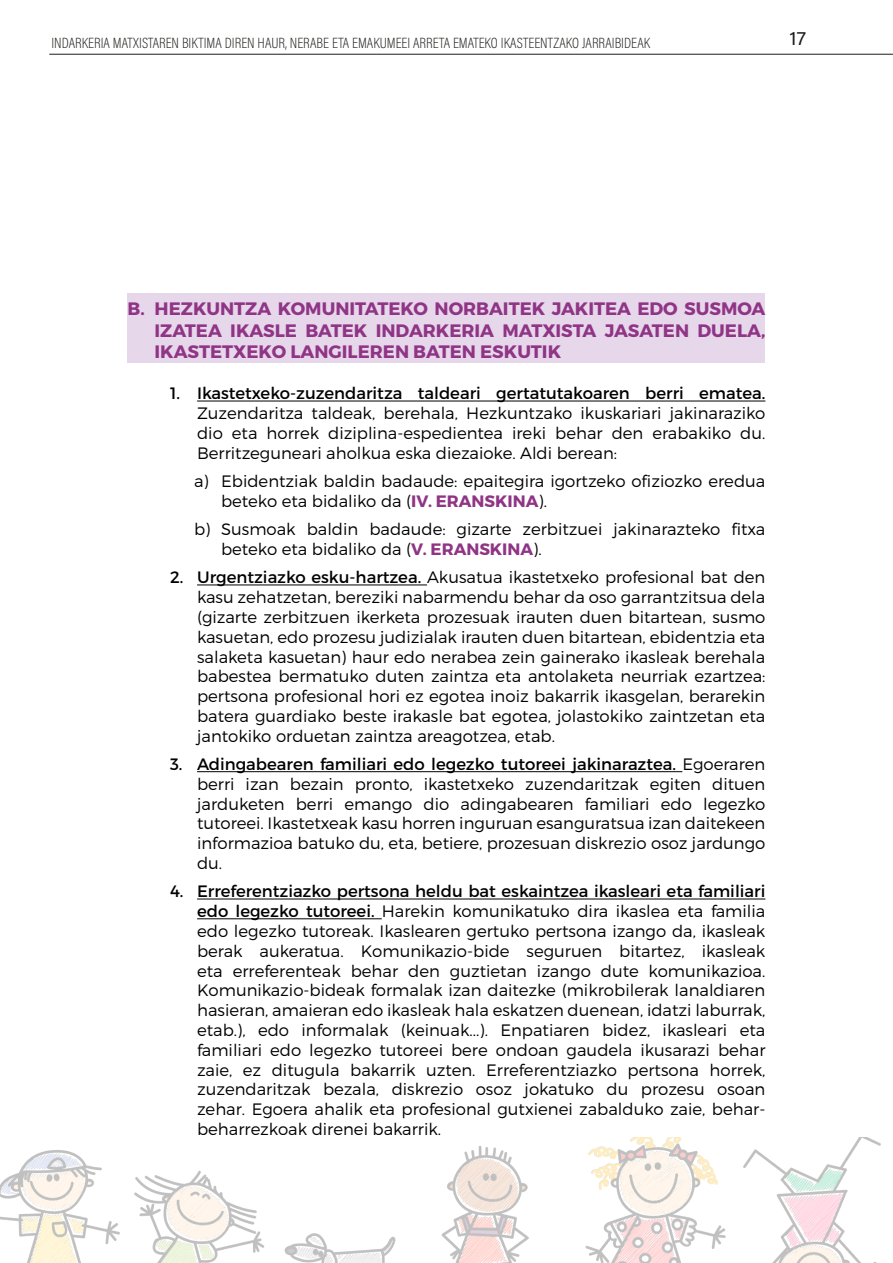
<style>
.page{position:relative;width:893px;height:1263px;background:#fff}
.page>*{position:absolute;margin:0;border:0;box-sizing:border-box;transform-origin:0 0}
.t1{font:19.5px "Acumin Variable Concept";color:#1d1d1b}
.t2{font:700 18px/21.6px "Montserrat";color:#903486;text-align:justify}
.t3{font:300 16.5px/19.8px "Montserrat";color:#000;text-align:justify}
.t4{font:15px "Acumin Variable Concept";color:#1d1d1b}
.s1{font-weight:400}
.s2{font-weight:700;color:#903486}
</style>
<div class="page">
<img style="left:0;top:1137px;width:881px;height:126px">
<hr style="left:49px;top:54px;width:844px;height:1px;background:#1d1d1b">
<div style="left:128px;top:293px;width:637px;height:70px;background:#e6d7ea"></div>
<hr style="left:197px;top:401px;width:568px;height:1px;background:#000">
<hr style="left:197px;top:584px;width:230px;height:1px;background:#000">
<hr style="left:197px;top:771px;width:485px;height:1px;background:#000">
<hr style="left:197px;top:898px;width:568px;height:1px;background:#000">
<hr style="left:197px;top:918px;width:185px;height:1px;background:#000">
<p class="t4" style="left:51px;top:32px;width:600px">INDARKERIA MATXISTAREN BIKTIMA DIREN HAUR, NERABE ETA EMAKUMEEI ARRETA EMATEKO IKASTEENTZAKO JARRAIBIDEAK</p>
<p class="t1" style="left:789px;top:25px;width:18px">17</p>
<p class="t2" style="left:155px;top:298px;width:612px;text-indent:-27px">B. HEZKUNTZA KOMUNITATEKO NORBAITEK JAKITEA EDO SUSMOA IZATEA IKASLE BATEK INDARKERIA MATXISTA JASATEN DUELA, IKASTETXEKO LANGILEREN BATEN ESKUTIK</p>
<p class="t3" style="left:197px;top:383px;width:570px;text-indent:-27px"><span class="s1">1. Ikastetxeko-zuzendaritza taldeari gertatutakoaren berri ematea.<br></span>Zuzendaritza taldeak, berehala, Hezkuntzako ikuskariari jakinaraziko dio eta horrek diziplina-espedientea ireki behar den erabakiko du.<br>Berritzeguneari aholkua eska diezaioke. Aldi berean:</p>
<p class="t3" style="left:221px;top:471px;width:546px;text-indent:-27px">a) Ebidentziak baldin badaude: epaitegira igortzeko ofiziozko eredua beteko eta bidaliko da (<span class="s2">IV. ERANSKINA</span>).</p>
<p class="t3" style="left:221px;top:519px;width:546px;text-indent:-27px">b) Susmoak baldin badaude: gizarte zerbitzuei jakinarazteko fitxa beteko eta bidaliko da (<span class="s2">V. ERANSKINA</span>).</p>
<p class="t3" style="left:197px;top:567px;width:570px;text-indent:-27px"><span class="s1">2. Urgentziazko esku-hartzea.</span> Akusatua ikastetxeko profesional bat den kasu zehatzetan, bereziki nabarmendu behar da oso garrantzitsua dela (gizarte zerbitzuen ikerketa prozesuak irauten duen bitartean, susmo kasuetan, edo prozesu judizialak irauten duen bitartean, ebidentzia eta salaketa kasuetan) haur edo nerabea zein gainerako ikasleak berehala babestea bermatuko duten zaintza eta antolaketa neurriak ezartzea: pertsona profesional hori ez egotea inoiz bakarrik ikasgelan, berarekin batera guardiako beste irakasle bat egotea, jolastokiko zaintzetan eta jantokiko orduetan zaintza areagotzea, etab.</p>
<p class="t3" style="left:197px;top:754px;width:570px;text-indent:-27px"><span class="s1">3. Adingabearen familiari edo legezko tutoreei jakinaraztea.</span> Egoeraren berri izan bezain pronto, ikastetxeko zuzendaritzak egiten dituen jarduketen berri emango dio adingabearen familiari edo legezko tutoreei. Ikastetxeak kasu horren inguruan esanguratsua izan daitekeen informazioa batuko du, eta, betiere, prozesuan diskrezio osoz jardungo du.</p>
<p class="t3" style="left:197px;top:881px;width:570px;text-indent:-27px"><span class="s1">4. Erreferentziazko pertsona heldu bat eskaintzea ikasleari eta familiari edo legezko tutoreei.</span> Harekin komunikatuko dira ikaslea eta familia edo legezko tutoreak. Ikaslearen gertuko pertsona izango da, ikasleak berak aukeratua. Komunikazio-bide seguruen bitartez, ikasleak eta erreferenteak behar den guztietan izango dute komunikazioa.<br>Komunikazio-bideak formalak izan daitezke (mikrobilerak lanaldiaren hasieran, amaieran edo ikasleak hala eskatzen duenean, idatzi laburrak, etab.), edo informalak (keinuak...). Enpatiaren bidez, ikasleari eta familiari edo legezko tutoreei bere ondoan gaudela ikusarazi behar zaie, ez ditugula bakarrik uzten. Erreferentziazko pertsona horrek, zuzendaritzak bezala, diskrezio osoz jokatuko du prozesu osoan zehar. Egoera ahalik eta profesional gutxienei zabalduko zaie, behar&shy;beharrezkoak direnei bakarrik.</p>
</div>
